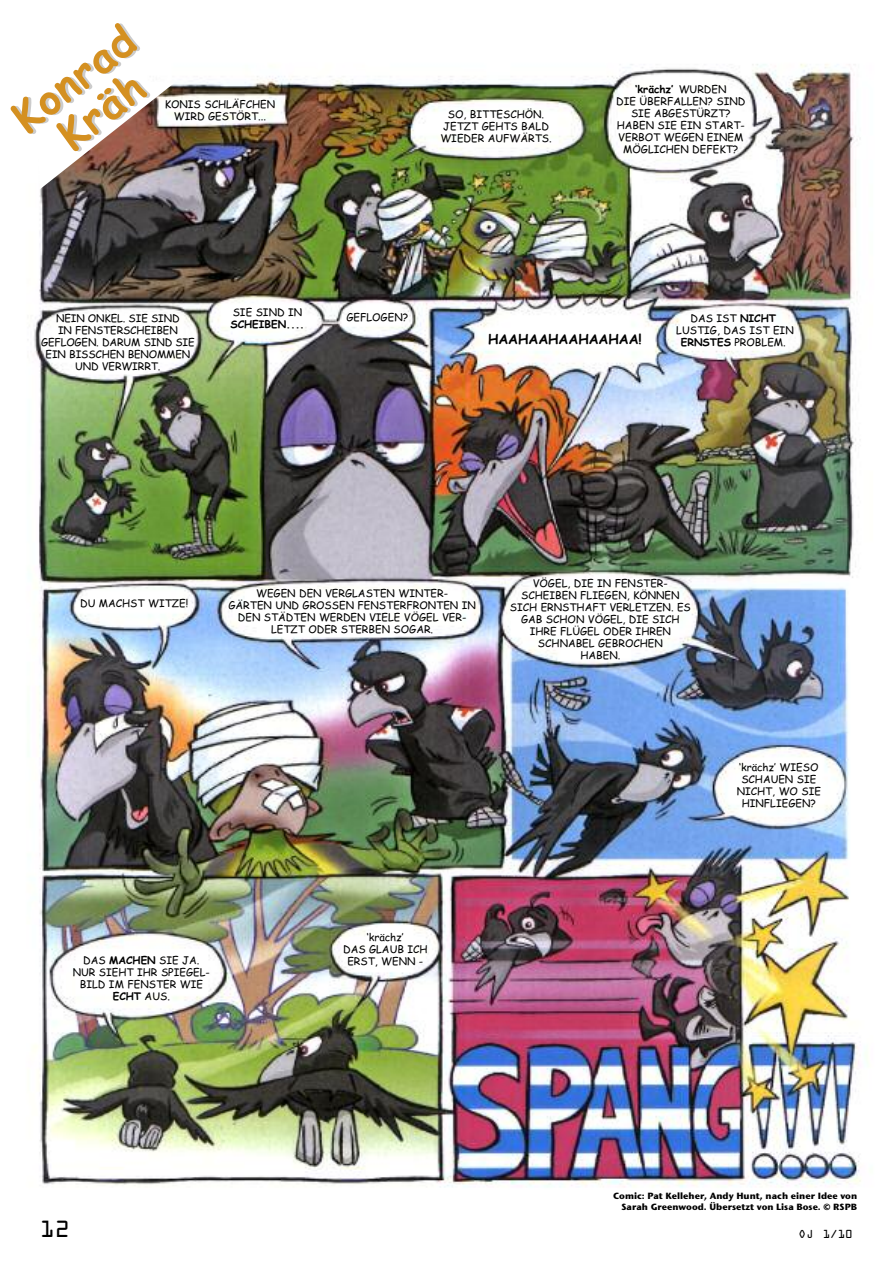
<style>
.page{position:relative;width:893px;height:1263px;background:#fff}
.page>*{position:absolute;margin:0;border:0;box-sizing:border-box;transform-origin:0 0}
.t1{font:42px "Comic Sans MS Bold";color:#d49021}
.t2{font:21px "OCRA";color:#000}
.t3{font:13.5px "Comic Sans MS Bold";color:#000}
.t4{font:10.5px/12px "Comic Sans MS";color:#000;text-align:center}
.t5{font:10.5px "Comic Sans MS Bold";color:#000}
.t6{font:10.5px "OCRA";color:#000}
.t7{font:700 9px/10.8px "ITC Stone Sans";color:#000;text-align:right}
.s1{font-family:"Comic Sans MS"}
.s2{font-family:"Comic Sans MS Bold"}
</style>
<div class="page">
<img style="left:34px;top:64px;width:834px;height:1124px">
<svg style="left:36px;top:78px;width:139px;height:111px"></svg>
<h1 class="t1" style="left:7px;top:109px;width:144px;rotate:-38deg">Konrad</h1>
<h1 class="t1" style="left:52px;top:126px;width:98px;rotate:-37deg">Kräh</h1>
<p class="t4" style="left:165px;top:100px;width:112px">KONIS SCHLÄFCHEN<br>WIRD GESTÖRT...</p>
<p class="t4" style="left:440px;top:109px;width:113px">SO, BITTESCHÖN.<br>JETZT GEHTS BALD<br>WIEDER AUFWÄRTS.</p>
<p class="t5" style="left:635px;top:85px;width:93px">‘krächz’ <span class="s1">WURDEN</span></p>
<p class="t4" style="left:616px;top:97px;width:131px">DIE ÜBERFALLEN? SIND<br>SIE ABGESTÜRZT?<br>HABEN SIE EIN START-<br>VERBOT WEGEN EINEM<br>MÖGLICHEN DEFEKT?</p>
<p class="t4" style="left:41px;top:313px;width:155px">NEIN ONKEL. SIE SIND<br>IN FENSTERSCHEIBEN<br>GEFLOGEN. DARUM SIND SIE<br>EIN BISSCHEN BENOMMEN<br>UND VERWIRRT.</p>
<p class="t4" style="left:233px;top:308px;width:71px">SIE SIND IN</p>
<p class="t5" style="left:230px;top:320px;width:76px">SCHEIBEN....</p>
<p class="t4" style="left:346px;top:312px;width:63px">GEFLOGEN?</p>
<p class="t3" style="left:488px;top:334px;width:155px">HAAHAAHAAHAAHAA!</p>
<p class="t4" style="left:676px;top:314px;width:119px">DAS IST <span class="s2">NICHT<br></span>LUSTIG, DAS IST EIN<br><span class="s2">ERNSTES</span> PROBLEM.</p>
<p class="t4" style="left:80px;top:598px;width:110px">DU MACHST WITZE!</p>
<p class="t4" style="left:228px;top:588px;width:249px">WEGEN DEN VERGLASTEN WINTER-<br>GÄRTEN UND GROSSEN FENSTERFRONTEN IN<br>DEN STÄDTEN WERDEN VIELE VÖGEL VER-<br>LETZT ODER STERBEN SOGAR.</p>
<p class="t4" style="left:510px;top:578px;width:183px">VÖGEL, DIE IN FENSTER-<br>SCHEIBEN FLIEGEN, KÖNNEN<br>SICH ERNSTHAFT VERLETZEN. ES<br>GAB SCHON VÖGEL, DIE SICH<br>IHRE FLÜGEL ODER IHREN<br>SCHNABEL GEBROCHEN<br>HABEN.</p>
<p class="t4" style="left:737px;top:762px;width:86px">‘krächz’ WIESO<br>SCHAUEN SIE<br>NICHT, WO SIE<br>HINFLIEGEN?</p>
<p class="t4" style="left:73px;top:955px;width:139px">DAS <span class="s2">MACHEN</span> SIE JA.<br>NUR SIEHT IHR SPIEGEL-<br>BILD IM FENSTER WIE</p>
<p class="t5" style="left:113px;top:991px;width:59px">ECHT <span class="s1">AUS.</span></p>
<p class="t4" style="left:343px;top:932px;width:86px">‘krächz’<br>DAS GLAUB ICH<br>ERST, WENN -</p>
<h2 class="t2" style="left:40px;top:1221px;width:32px">12</h2>
<p class="t7" style="left:613px;top:1192px;width:245px">Comic: Pat Kelleher, Andy Hunt, nach einer Idee von<br>Sarah Greenwood. Übersetzt von Lisa Bose. © RSPB</p>
<p class="t6" style="left:799px;top:1229px;width:56px">OJ 1/10</p>
</div>
